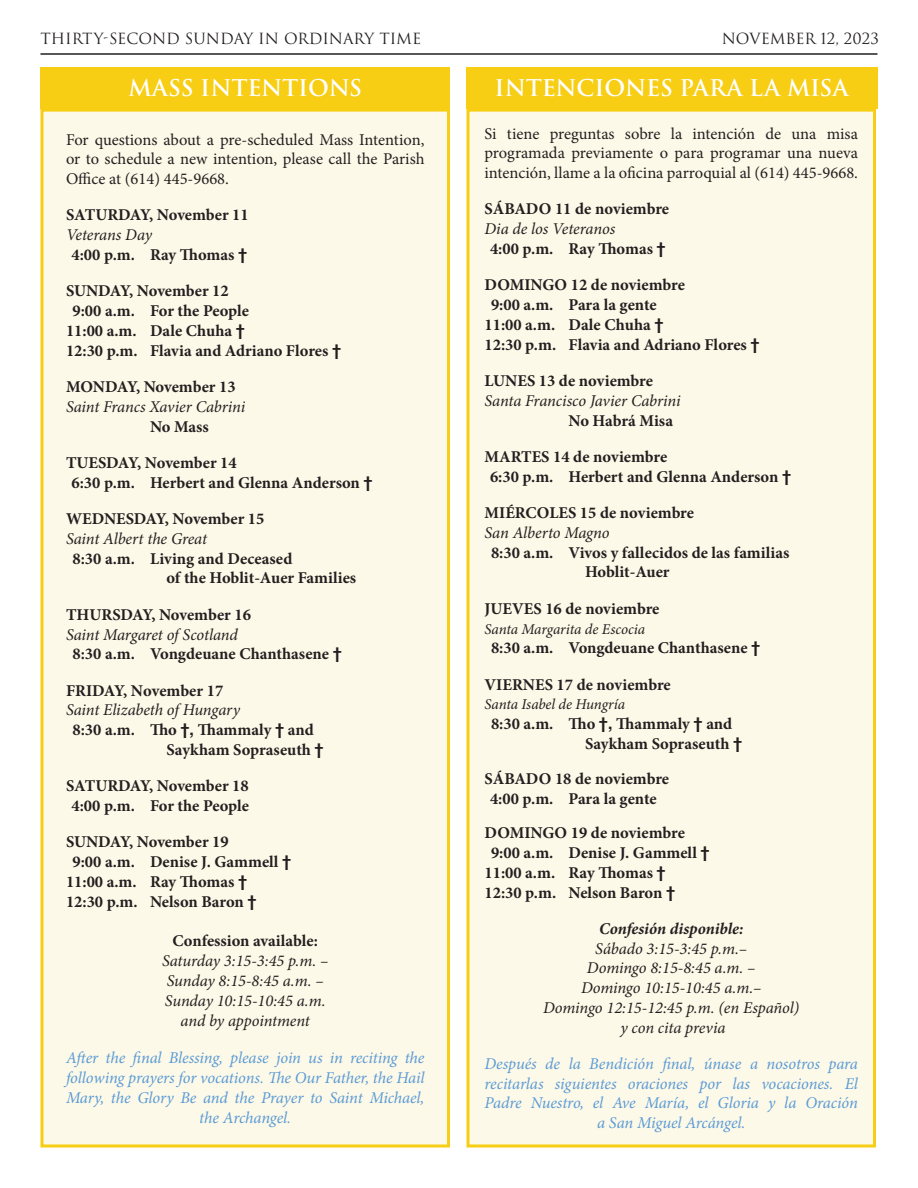
<style>
.page{position:relative;width:918px;height:1188px;background:#fff}
.page>*{position:absolute;margin:0;border:0;box-sizing:border-box;transform-origin:0 0}
.t1{font:600 22.5px "Trajan Pro 3";color:#fff}
.mass_time{font:700 16.5px "Minion Pro";color:#231f20}
.mass_date{font:700 16.5px/19.8px "Minion Pro";color:#231f20}
.mass_date-2{font:italic 16.5px/19.8px "Minion Pro";letter-spacing:-.01em;color:#231f20}
.Normal__Web{font:italic 16.5px/19.8px "Minion Pro";letter-spacing:-.01em;color:#5b9bd5;text-align:center}
.t2{font:16.5px/19.8px "Minion Pro";color:#231f20;text-align:justify}
.t3{font:italic 700 16.5px "Minion Pro";letter-spacing:-.005em;color:#231f20}
.t4{font:15px "Trajan Pro 3";color:#231f20}
.mass_date-3{font:italic 15px "Minion Pro";letter-spacing:-.005em;color:#231f20}
.s1{font-weight:400;font-style:italic}
.s2{font-family:"Helvetica"}
.s3{font-weight:700;font-style:normal}
</style>
<div class="page">
<hr style="left:40px;top:53px;width:838px;height:2px;background:#231f20">
<div style="left:42px;top:110px;width:406px;height:1036px;background:#fdf9e8"></div>
<div style="left:40px;top:109px;width:410px;height:1039px;border:3px solid #f7ce13"></div>
<div style="left:40px;top:67px;width:410px;height:42px;background:#f7ce13"></div>
<div style="left:466px;top:67px;width:412px;height:42px;background:#f7ce13"></div>
<div style="left:468px;top:110px;width:406px;height:1036px;background:#fdf9e8"></div>
<div style="left:466px;top:109px;width:410px;height:1039px;border:3px solid #f7ce13"></div>
<p class="t4" style="left:40px;top:28px;width:382px">THIRTY-SECOND SUNDAY IN ORDINARY TIME</p>
<p class="t4" style="left:722px;top:28px;width:159px">NOVEMBER 12, 2023</p>
<p class="t1" style="left:128px;top:72px;width:235px">MASS INTENTIONS</p>
<p class="t1" style="left:495px;top:72px;width:356px">INTENCIONES PARA LA MISA</p>
<p class="t2" style="left:484px;top:124px;width:375px">Si tiene preguntas sobre la intención de una misa programada previamente o para programar una nueva intención, llame a la oficina parroquial al (614) 445-9668.</p>
<p class="mass_date" style="left:484px;top:199px;width:186px">SÁBADO 11 de noviembre<br><span class="s1">Dia de los Veteranos</span></p>
<p class="mass_time" style="left:490px;top:237px;width:177px">4:00 p.m. Ray Thomas <span class="s2">†</span></p>
<p class="mass_date" style="left:484px;top:275px;width:202px">DOMINGO 12 de noviembre</p>
<p class="mass_time" style="left:491px;top:293px;width:167px">9:00 a.m. Para la gente</p>
<p class="mass_time" style="left:484px;top:313px;width:181px">11:00 a.m. Dale Chuha <span class="s2">†</span></p>
<p class="mass_time" style="left:484px;top:333px;width:277px">12:30 p.m. Flavia and Adriano Flores <span class="s2">†</span></p>
<p class="mass_date" style="left:484px;top:371px;width:170px">LUNES 13 de noviembre</p>
<p class="mass_date-2" style="left:484px;top:391px;width:198px">Santa Francisco Javier Cabrini</p>
<p class="mass_time" style="left:568px;top:409px;width:106px">No Habrá Misa</p>
<p class="mass_date" style="left:484px;top:447px;width:184px">MARTES 14 de noviembre</p>
<p class="mass_time" style="left:490px;top:465px;width:303px">6:30 p.m. Herbert and Glenna Anderson <span class="s2">†</span></p>
<p class="mass_date" style="left:485px;top:503px;width:211px">MIÉRCOLES 15 de noviembre</p>
<p class="mass_date-2" style="left:485px;top:523px;width:127px">San Alberto Magno</p>
<p class="mass_date" style="left:491px;top:542px;width:300px">8:30 a.m. Vivos y fallecidos de las familias</p>
<p class="mass_time" style="left:585px;top:561px;width:86px">Hoblit-Auer</p>
<p class="mass_date" style="left:485px;top:598px;width:176px">JUEVES 16 de noviembre</p>
<p class="mass_date-3" style="left:485px;top:619px;width:162px">Santa Margarita de Escocia</p>
<p class="mass_time" style="left:491px;top:636px;width:271px">8:30 a.m. Vongdeuane Chanthasene <span class="s2">†</span></p>
<p class="mass_date" style="left:485px;top:674px;width:188px">VIERNES 17 de noviembre</p>
<p class="mass_date-3" style="left:485px;top:694px;width:142px">Santa Isabel de Hungría</p>
<p class="mass_time" style="left:491px;top:712px;width:243px">8:30 a.m. Tho <span class="s2">†,</span> Thammaly <span class="s2">†</span> and</p>
<p class="mass_time" style="left:585px;top:732px;width:159px">Saykham Sopraseuth <span class="s2">†</span></p>
<p class="mass_date" style="left:485px;top:769px;width:186px">SÁBADO 18 de noviembre</p>
<p class="mass_time" style="left:490px;top:787px;width:168px">4:00 p.m. Para la gente</p>
<p class="mass_date" style="left:485px;top:823px;width:202px">DOMINGO 19 de noviembre</p>
<p class="mass_time" style="left:491px;top:841px;width:220px">9:00 a.m. Denise J. Gammell <span class="s2">†</span></p>
<p class="mass_time" style="left:485px;top:861px;width:183px">11:00 a.m. Ray Thomas <span class="s2">†</span></p>
<p class="mass_time" style="left:485px;top:881px;width:192px">12:30 p.m. Nelson Baron <span class="s2">†</span></p>
<p class="t3" style="left:599px;top:917px;width:146px">Confesión disponible:</p>
<p class="mass_date-2" style="left:595px;top:938px;width:153px">Sábado 3:15-3:45 p.m.–</p>
<p class="mass_date-2" style="left:587px;top:958px;width:170px">Domingo 8:15-8:45 a.m. –</p>
<p class="mass_date-2" style="left:581px;top:978px;width:182px">Domingo 10:15-10:45 a.m.–</p>
<p class="mass_date-2" style="left:543px;top:998px;width:258px">Domingo 12:15-12:45 p.m. (en Español)</p>
<p class="mass_date-2" style="left:621px;top:1018px;width:107px">y con cita previa</p>
<p class="Normal__Web" style="left:485px;top:1054px;width:375px">Después de la Bendición final, únase a nosotros para recitarlas siguientes oraciones por las vocaciones. El Padre Nuestro, el Ave María, el Gloria y la Oración a San Miguel Arcángel.</p>
<p class="t2" style="left:66px;top:130px;width:360px">For questions about a pre-scheduled Mass Intention, or to schedule a new intention, please call the Parish Office at (614) 445-9668.</p>
<p class="mass_date" style="left:66px;top:205px;width:184px">SATURDAY, November 11<br><span class="s1">Veterans Day</span></p>
<p class="mass_time" style="left:72px;top:243px;width:177px">4:00 p.m. Ray Thomas <span class="s2">†</span></p>
<p class="mass_date" style="left:66px;top:281px;width:164px">SUNDAY, November 12</p>
<p class="mass_time" style="left:73px;top:299px;width:178px">9:00 a.m. For the People</p>
<p class="mass_time" style="left:66px;top:319px;width:181px">11:00 a.m. Dale Chuha <span class="s2">†</span></p>
<p class="mass_time" style="left:66px;top:339px;width:277px">12:30 p.m. Flavia and Adriano Flores <span class="s2">†</span></p>
<p class="mass_date" style="left:66px;top:377px;width:171px">MONDAY, November 13</p>
<p class="mass_date-2" style="left:66px;top:397px;width:181px">Saint Francs Xavier Cabrini</p>
<p class="mass_time" style="left:150px;top:415px;width:60px">No Mass</p>
<p class="mass_date" style="left:66px;top:453px;width:172px">TUESDAY, November 14</p>
<p class="mass_time" style="left:72px;top:471px;width:303px">6:30 p.m. Herbert and Glenna Anderson <span class="s2">†</span></p>
<p class="mass_date" style="left:66px;top:509px;width:200px">WEDNESDAY, November 15</p>
<p class="mass_date-2" style="left:66px;top:529px;width:143px">Saint Albert the Great</p>
<p class="mass_time" style="left:73px;top:547px;width:221px">8:30 a.m. Living and Deceased</p>
<p class="mass_time" style="left:167px;top:567px;width:191px">of the Hoblit-Auer Families</p>
<p class="mass_date-2" style="left:66px;top:605px;width:186px"><span class="s3">THURSDAY, November 16<br></span>Saint Margaret of Scotland</p>
<p class="mass_time" style="left:73px;top:642px;width:271px">8:30 a.m. Vongdeuane Chanthasene <span class="s2">†</span></p>
<p class="mass_date-2" style="left:66px;top:680px;width:175px"><span class="s3">FRIDAY, November 17<br></span>Saint Elizabeth of Hungary</p>
<p class="mass_time" style="left:73px;top:718px;width:243px">8:30 a.m. Tho <span class="s2">†,</span> Thammaly <span class="s2">†</span> and</p>
<p class="mass_time" style="left:167px;top:738px;width:159px">Saykham Sopraseuth <span class="s2">†</span></p>
<p class="mass_date" style="left:66px;top:776px;width:184px">SATURDAY, November 18</p>
<p class="mass_time" style="left:72px;top:794px;width:179px">4:00 p.m. For the People</p>
<p class="mass_date" style="left:66px;top:832px;width:164px">SUNDAY, November 19</p>
<p class="mass_time" style="left:73px;top:850px;width:220px">9:00 a.m. Denise J. Gammell <span class="s2">†</span></p>
<p class="mass_time" style="left:66px;top:870px;width:183px">11:00 a.m. Ray Thomas <span class="s2">†</span></p>
<p class="mass_time" style="left:66px;top:890px;width:192px">12:30 p.m. Nelson Baron <span class="s2">†</span></p>
<p class="mass_date" style="left:172px;top:931px;width:147px">Confession available:</p>
<p class="mass_date-2" style="left:162px;top:951px;width:168px">Saturday 3:15-3:45 p.m. –</p>
<p class="mass_date-2" style="left:167px;top:971px;width:158px">Sunday 8:15-8:45 a.m. –</p>
<p class="mass_date-2" style="left:165px;top:991px;width:162px">Sunday 10:15-10:45 a.m.</p>
<p class="mass_date-2" style="left:181px;top:1010px;width:131px">and by appointment</p>
<p class="Normal__Web" style="left:66px;top:1048px;width:360px">After the final Blessing, please join us in reciting the following prayers for vocations. The Our Father, the Hail Mary, the Glory Be and the Prayer to Saint Michael, the Archangel.</p>
</div>
